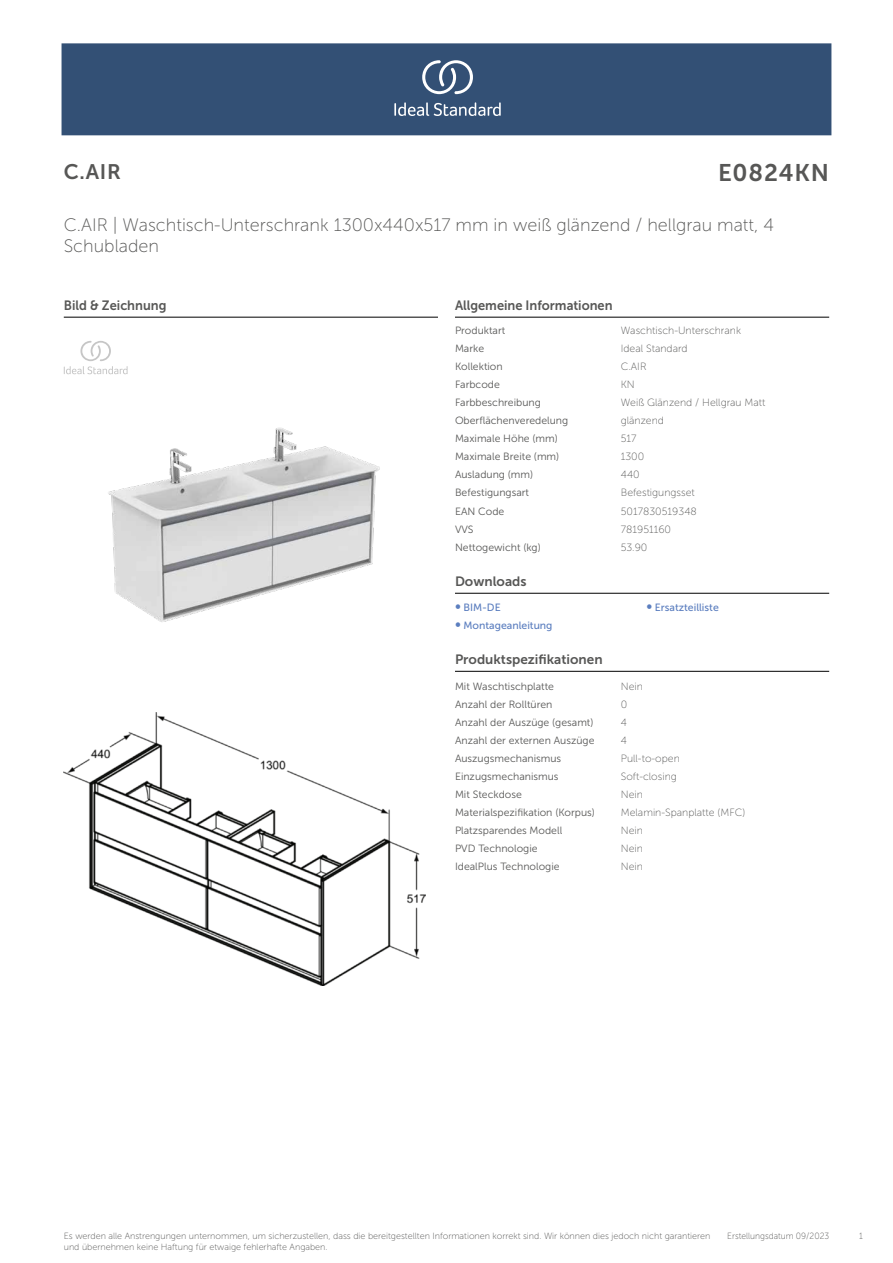
<style>
.page{position:relative;width:893px;height:1263px;background:#fff}
.page>*{position:absolute;margin:0;border:0;box-sizing:border-box;transform-origin:0 0}
.t1{font:24px "Museo Sans 700";letter-spacing:.035em;color:#575756}
.t2{font:21px "Museo Sans 700";color:#575756}
.t3{font:18px/21.6px "Museo Sans 100";color:#575756}
.t4{font:13.5px "Museo Sans 700";color:#575756;scale:.95 1}
.t5{font:13.5px "Museo Sans 700";color:#575756}
.t6{font:10.5px "Museo Sans 300";color:#575756}
.t7{font:10.5px "Museo Sans 100";color:#575756}
.t8{font:10.5px "Museo Sans 500";color:#5b7ebf}
.t9{font:9px "Museo Sans 100";color:#575756}
.t10{font:9px "Museo Sans 100";color:#575756;scale:.95 1}
.s1{font-size:15px}
</style>
<div class="page">
<div style="left:62px;top:43px;width:769px;height:92px;background:#335075"></div>
<svg style="left:394px;top:102px;width:107px;height:14px"></svg>
<svg style="left:422px;top:60px;width:51px;height:34px"></svg>
<hr style="left:455px;top:317px;width:374px;height:1px;background:#000">
<hr style="left:455px;top:593px;width:374px;height:1px;background:#000">
<hr style="left:455px;top:671px;width:374px;height:1px;background:#000">
<hr style="left:64px;top:317px;width:374px;height:1px;background:#000">
<svg style="left:64px;top:341px;width:64px;height:33px"></svg>
<img style="left:64px;top:713px;width:361px;height:272px">
<img style="left:108px;top:427px;width:272px;height:195px">
<h2 class="t2" style="left:64px;top:160px;width:59px">C.AIR</h2>
<h1 class="t1" style="left:718px;top:160px;width:113px">E0824KN</h1>
<h3 class="t3" style="left:64px;top:214px;width:712px">C.AIR | Waschtisch-Unterschrank 1300x440x517 mm in weiß glänzend / hellgrau matt, 4<br>Schubladen</h3>
<p class="t4" style="left:64px;top:298px;width:110px">Bild &amp; Zeichnung</p>
<p class="t4" style="left:455px;top:298px;width:167px">Allgemeine Informationen</p>
<p class="t6" style="left:455px;top:324px;width:52px">Produktart</p>
<p class="t7" style="left:621px;top:325px;width:122px">Waschtisch-Unterschrank</p>
<p class="t6" style="left:455px;top:343px;width:31px">Marke</p>
<p class="t7" style="left:621px;top:343px;width:68px">Ideal Standard</p>
<p class="t6" style="left:455px;top:361px;width:49px">Kollektion</p>
<p class="t7" style="left:621px;top:361px;width:27px">C.AIR</p>
<p class="t6" style="left:455px;top:379px;width:46px">Farbcode</p>
<p class="t7" style="left:621px;top:379px;width:15px">KN</p>
<p class="t6" style="left:455px;top:397px;width:87px">Farbbeschreibung</p>
<p class="t7" style="left:621px;top:397px;width:146px">Weiß Glänzend / Hellgrau Matt</p>
<p class="t6" style="left:455px;top:415px;width:115px">Oberflächenveredelung</p>
<p class="t7" style="left:621px;top:415px;width:45px">glänzend</p>
<p class="t6" style="left:455px;top:433px;width:104px">Maximale Höhe (mm)</p>
<p class="t7" style="left:621px;top:433px;width:17px">517</p>
<p class="t6" style="left:455px;top:451px;width:106px">Maximale Breite (mm)</p>
<p class="t7" style="left:621px;top:451px;width:25px">1300</p>
<p class="t6" style="left:455px;top:469px;width:80px">Ausladung (mm)</p>
<p class="t7" style="left:621px;top:469px;width:20px">440</p>
<p class="t6" style="left:455px;top:487px;width:76px">Befestigungsart</p>
<p class="t7" style="left:621px;top:487px;width:75px">Befestigungsset</p>
<p class="t6" style="left:455px;top:505px;width:51px">EAN Code</p>
<p class="t7" style="left:621px;top:505px;width:77px">5017830519348</p>
<p class="t6" style="left:455px;top:523px;width:20px">VVS</p>
<p class="t7" style="left:621px;top:523px;width:52px">781951160</p>
<p class="t6" style="left:455px;top:541px;width:87px">Nettogewicht (kg)</p>
<p class="t7" style="left:621px;top:541px;width:28px">53.90</p>
<p class="t5" style="left:455px;top:574px;width:73px">Downloads</p>
<p class="t8" style="left:455px;top:601px;width:47px"><span class="s1">•</span> BIM-DE</p>
<p class="t8" style="left:455px;top:619px;width:99px"><span class="s1">•</span> Montageanleitung</p>
<p class="t8" style="left:646px;top:601px;width:74px"><span class="s1">•</span> Ersatzteilliste</p>
<p class="t5" style="left:455px;top:652px;width:149px">Produktspezifikationen</p>
<p class="t6" style="left:455px;top:680px;width:101px">Mit Waschtischplatte</p>
<p class="t7" style="left:621px;top:680px;width:24px">Nein</p>
<p class="t6" style="left:455px;top:698px;width:99px">Anzahl der Rolltüren</p>
<p class="t7" style="left:621px;top:698px;width:8px">0</p>
<p class="t6" style="left:455px;top:716px;width:140px">Anzahl der Auszüge (gesamt)</p>
<p class="t7" style="left:621px;top:716px;width:8px">4</p>
<p class="t6" style="left:455px;top:734px;width:141px">Anzahl der externen Auszüge</p>
<p class="t7" style="left:621px;top:735px;width:8px">4</p>
<p class="t6" style="left:455px;top:753px;width:108px">Auszugsmechanismus</p>
<p class="t7" style="left:621px;top:753px;width:60px">Pull-to-open</p>
<p class="t6" style="left:455px;top:771px;width:105px">Einzugsmechanismus</p>
<p class="t7" style="left:621px;top:771px;width:58px">Soft-closing</p>
<p class="t6" style="left:455px;top:789px;width:68px">Mit Steckdose</p>
<p class="t7" style="left:621px;top:789px;width:24px">Nein</p>
<p class="t6" style="left:455px;top:807px;width:141px">Materialspezifikation (Korpus)</p>
<p class="t7" style="left:621px;top:807px;width:126px">Melamin-Spanplatte (MFC)</p>
<p class="t6" style="left:455px;top:825px;width:109px">Platzsparendes Modell</p>
<p class="t7" style="left:621px;top:825px;width:24px">Nein</p>
<p class="t6" style="left:455px;top:843px;width:84px">PVD Technologie</p>
<p class="t7" style="left:621px;top:843px;width:24px">Nein</p>
<p class="t6" style="left:455px;top:861px;width:106px">IdealPlus Technologie</p>
<p class="t7" style="left:621px;top:861px;width:24px">Nein</p>
<p class="t10" style="left:727px;top:1231px;width:109px">Erstellungsdatum 09/2023</p>
<p class="t9" style="left:64px;top:1231px;width:648px">Es werden alle Anstrengungen unternommen, um sicherzustellen, dass die bereitgestellten Informationen korrekt sind. Wir können dies jedoch nicht garantieren</p>
<p class="t10" style="left:859px;top:1231px;width:5px">1</p>
<p class="t9" style="left:64px;top:1242px;width:265px">und übernehmen keine Haftung für etwaige fehlerhafte Angaben.</p>
</div>
